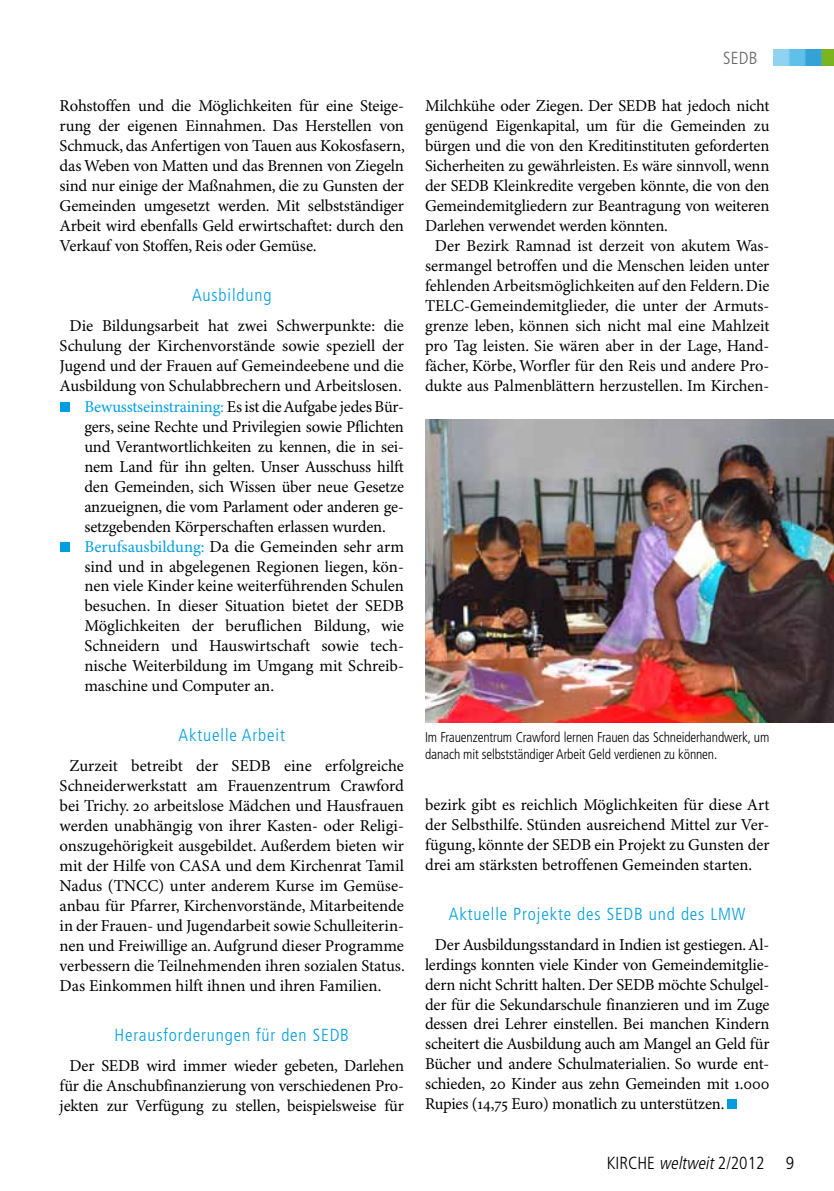
<style>
.page{position:relative;width:834px;height:1191px;background:#fff}
.page>*{position:absolute;margin:0;border:0;box-sizing:border-box;transform-origin:0 0}
.t1{font:300 condensed 17.5px "Frutiger";letter-spacing:.05em;color:#009ee0}
.t2{font:300 condensed 17.5px "Frutiger";color:#000}
.t3{font:300 condensed 17.5px "Frutiger";color:#646567}
.t4{font:16.62px/19.9px "Minion Pro";letter-spacing:-.01em;color:#000;text-align:justify}
.t5{font:300 condensed 14px/16.8px "Frutiger";letter-spacing:-.01em;color:#000}
.s1{color:#009ee0}
.s2{font-style:italic}
</style>
<div class="page">
<img style="left:773px;top:50px;width:60px;height:15px">
<div style="left:60px;top:402px;width:9px;height:10px;background:#009ee0"></div>
<div style="left:60px;top:541px;width:9px;height:10px;background:#009ee0"></div>
<div style="left:726px;top:1099px;width:10px;height:10px;background:#009ee0"></div>
<img style="left:425px;top:419px;width:408px;height:303px">
<p class="t4" style="left:60px;top:97px;width:347px">Rohstoffen und die Möglichkeiten für eine Steige&shy;rung der eigenen Einnahmen. Das Herstellen von Schmuck, das Anfertigen von Tauen aus Kokosfasern, das Weben von Matten und das Brennen von Ziegeln sind nur einige der Maßnahmen, die zu Gunsten der Gemeinden umgesetzt werden. Mit selbstständiger Arbeit wird ebenfalls Geld erwirtschaftet: durch den Verkauf von Stoffen, Reis oder Gemüse.</p>
<p class="t1" style="left:192px;top:285px;width:81px">Ausbildung</p>
<p class="t4" style="left:69px;top:316px;width:336px">Die Bildungsarbeit hat zwei Schwerpunkte: die</p>
<p class="t4" style="left:60px;top:336px;width:346px">Schulung der Kirchenvorstände sowie speziell der</p>
<p class="t4" style="left:60px;top:356px;width:346px">Jugend und der Frauen auf Gemeindeebene und die</p>
<p class="t4" style="left:60px;top:376px;width:344px">Ausbildung von Schulabbrechern und Arbeitslosen.</p>
<p class="t4" style="left:84px;top:397px;width:321px"><span class="s1">Bewusstseinstraining:</span> Es ist die Aufgabe jedes Bür-</p>
<p class="t4" style="left:84px;top:417px;width:321px">gers, seine Rechte und Privilegien sowie Pflichten</p>
<p class="t4" style="left:84px;top:437px;width:321px">und Verantwortlichkeiten zu kennen, die in sei-</p>
<p class="t4" style="left:84px;top:457px;width:321px">nem Land für ihn gelten. Unser Ausschuss hilft</p>
<p class="t4" style="left:84px;top:477px;width:321px">den Gemeinden, sich Wissen über neue Gesetze</p>
<p class="t4" style="left:84px;top:497px;width:321px">anzueignen, die vom Parlament oder anderen ge-</p>
<p class="t4" style="left:84px;top:517px;width:303px">setzgebenden Körperschaften erlassen wurden.</p>
<p class="t4" style="left:84px;top:537px;width:321px"><span class="s1">Berufsausbildung:</span> Da die Gemeinden sehr arm</p>
<p class="t4" style="left:84px;top:557px;width:321px">sind und in abgelegenen Regionen liegen, kön-</p>
<p class="t4" style="left:84px;top:577px;width:321px">nen viele Kinder keine weiterführenden Schulen</p>
<p class="t4" style="left:84px;top:597px;width:321px">besuchen. In dieser Situation bietet der SEDB</p>
<p class="t4" style="left:84px;top:617px;width:321px">Möglichkeiten der beruflichen Bildung, wie</p>
<p class="t4" style="left:84px;top:636px;width:321px">Schneidern und Hauswirtschaft sowie tech-</p>
<p class="t4" style="left:84px;top:656px;width:321px">nische Weiterbildung im Umgang mit Schreib-</p>
<p class="t4" style="left:84px;top:676px;width:191px">maschine und Computer an.</p>
<p class="t1" style="left:178px;top:725px;width:108px">Aktuelle Arbeit</p>
<p class="t4" style="left:60px;top:756px;width:347px;text-indent:10px">Zurzeit betreibt der SEDB eine erfolgreiche Schneiderwerkstatt am Frauenzentrum Crawford bei Trichy. 20 arbeitslose Mädchen und Hausfrauen werden unabhängig von ihrer Kasten- oder Religi&shy;onszugehörigkeit ausgebildet. Außerdem bieten wir mit der Hilfe von CASA und dem Kirchenrat Tamil Nadus (TNCC) unter anderem Kurse im Gemüse&shy;anbau für Pfarrer, Kirchenvorstände, Mitarbeitende in der Frauen- und Jugendarbeit sowie Schulleiterin&shy;nen und Freiwillige an. Aufgrund dieser Programme verbessern die Teilnehmenden ihren sozialen Status.<br>Das Einkommen hilft ihnen und ihren Familien.</p>
<p class="t1" style="left:114px;top:1024px;width:208px">Herausforderungen für den SEDB</p>
<p class="t4" style="left:60px;top:1056px;width:346px;text-align:center">Der SEDB wird immer wieder gebeten, Darlehen für die Anschubfinanzierung von verschiedenen Pro&shy;jekten zur Verfügung zu stellen, beispielsweise für</p>
<p class="t3" style="left:723px;top:48px;width:10px">SEDB</p>
<p class="t4" style="left:425px;top:97px;width:346px">Milchkühe oder Ziegen. Der SEDB hat jedoch nicht</p>
<p class="t4" style="left:425px;top:117px;width:346px">genügend Eigenkapital, um für die Gemeinden zu</p>
<p class="t4" style="left:425px;top:137px;width:346px">bürgen und die von den Kreditinstituten geforderten</p>
<p class="t4" style="left:425px;top:157px;width:346px">Sicherheiten zu gewährleisten. Es wäre sinnvoll, wenn</p>
<p class="t4" style="left:425px;top:176px;width:346px">der SEDB Kleinkredite vergeben könnte, die von den</p>
<p class="t4" style="left:425px;top:196px;width:346px">Gemeindemitgliedern zur Beantragung von weiteren</p>
<p class="t4" style="left:425px;top:216px;width:244px">Darlehen verwendet werden könnten.</p>
<p class="t4" style="left:435px;top:236px;width:336px">Der Bezirk Ramnad ist derzeit von akutem Was-</p>
<p class="t4" style="left:425px;top:256px;width:346px">sermangel betroffen und die Menschen leiden unter</p>
<p class="t4" style="left:425px;top:276px;width:346px">fehlenden Arbeitsmöglichkeiten auf den Feldern. Die</p>
<p class="t4" style="left:425px;top:296px;width:346px">TELC-Gemeindemitglieder, die unter der Armuts-</p>
<p class="t4" style="left:425px;top:316px;width:346px">grenze leben, können sich nicht mal eine Mahlzeit</p>
<p class="t4" style="left:425px;top:336px;width:346px">pro Tag leisten. Sie wären aber in der Lage, Hand-</p>
<p class="t4" style="left:425px;top:356px;width:346px">fächer, Körbe, Worfler für den Reis und andere Pro-</p>
<p class="t4" style="left:425px;top:376px;width:346px">dukte aus Palmenblättern herzustellen. Im Kirchen-</p>
<p class="t5" style="left:425px;top:729px;width:346px">I m Frauenzentrum Crawford lernen Frauen das Schneiderhandwerk, um danach mit selbstständiger Arbeit Geld verdienen zu können.</p>
<p class="t4" style="left:425px;top:795px;width:346px">bezirk gibt es reichlich Möglichkeiten für diese Art der Selbsthilfe. Stünden ausreichend Mittel zur Ver&shy;fügung, könnte der SEDB ein Projekt zu Gunsten der drei am stärksten betroffenen Gemeinden starten.</p>
<p class="t1" style="left:449px;top:903px;width:168px">Aktuelle Projekte des SEDB</p>
<p class="t1" style="left:649px;top:903px;width:98px">und des LMW</p>
<p class="t4" style="left:425px;top:935px;width:346px;text-indent:10px">Der Ausbildungsstandard in Indien ist gestiegen. Al&shy;lerdings konnten viele Kinder von Gemeindemitglie&shy;dern nicht Schritt halten. Der SEDB möchte Schulgel&shy;der für die Sekundarschule finanzieren und im Zuge dessen drei Lehrer einstellen. Bei manchen Kindern scheitert die Ausbildung auch am Mangel an Geld für Bücher und andere Schulmaterialien. So wurde ent&shy;schieden, 20 Kinder aus zehn Gemeinden mit 1.000<br>Rupies (14,75 Euro) monatlich zu unterstützen.</p>
<p class="t2" style="left:606px;top:1153px;width:189px">KIRCHE <span class="s2">weltweit</span>2/2012 9</p>
</div>
